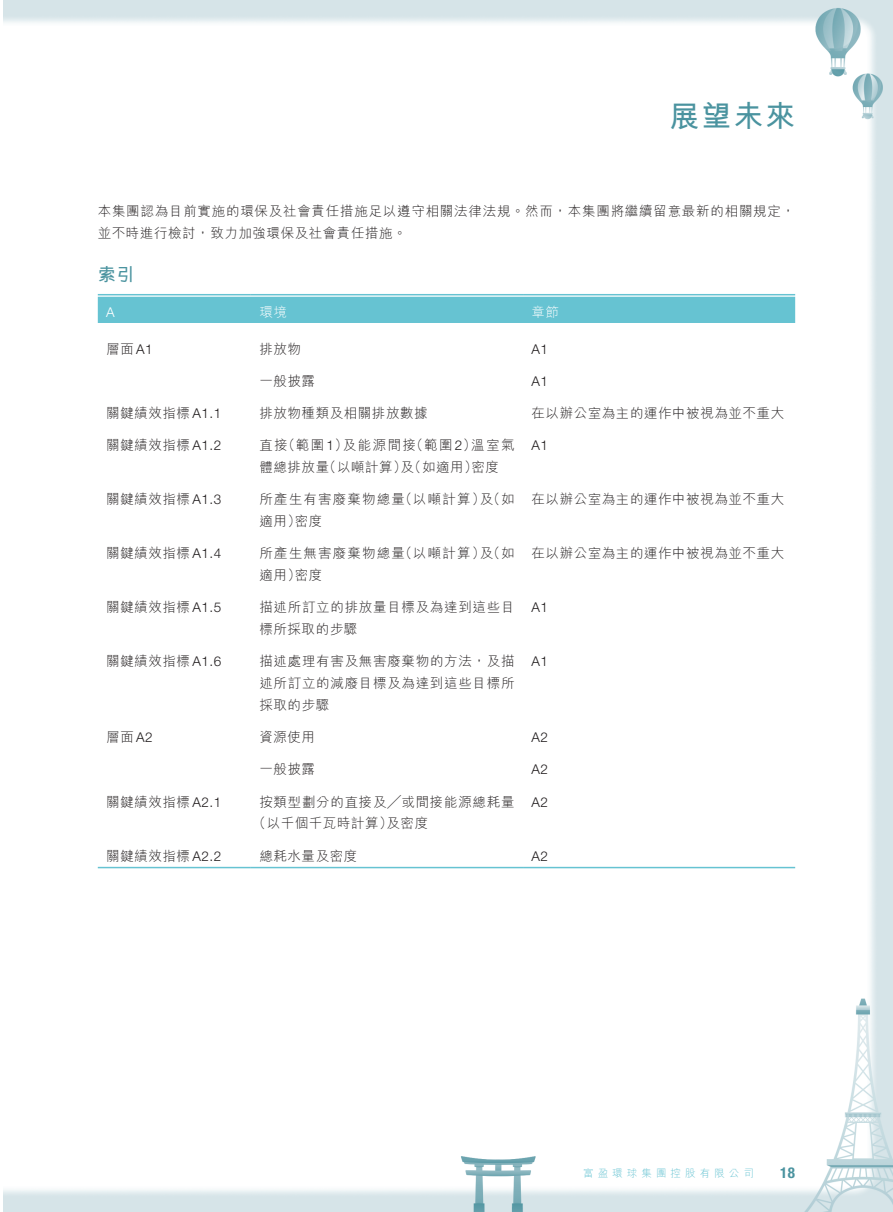
<style>
.page{position:relative;width:893px;height:1212px;background:#fff}
.page>*{position:absolute;margin:0;border:0;box-sizing:border-box;transform-origin:0 0}
.t1{font:700 30px "M Hei HK";color:#4a939f}
._3__標題{font:700 18px "M Hei HK";color:#4a939f}
.t2{font:700 condensed 15px "Helvetica Neue LT Std";color:#4a939f}
._1__內文{font:300 13.5px/21.8px "M Hei HK";letter-spacing:.04em;color:#231f20}
._1__內文-2{font:300 13.5px/21.8px "M Hei HK";letter-spacing:.09em;color:#231f20}
._1__內文-3{font:300 13.5px "Helvetica Neue LT Std";letter-spacing:.04em;color:#231f20}
._1__內文-4{font:300 13.5px "M Hei HK";color:#fff}
._1__內文-5{font:300 13.5px "Helvetica Neue LT Std";color:#fff}
.t3{font:300 10.5px "M Hei HK";letter-spacing:.39em;color:#66c3d2}
.s1{font-family:"Helvetica Neue LT Std"}
</style>
<div class="page">
<img style="left:3px;top:0;width:890px;height:1212px">
<div style="left:98px;top:297px;width:697px;height:26px;background:#66c3d2"></div>
<hr style="left:98px;top:294px;width:153px;height:1px;background:#66c3d2">
<hr style="left:251px;top:294px;width:272px;height:1px;background:#66c3d2">
<hr style="left:523px;top:294px;width:272px;height:1px;background:#66c3d2">
<hr style="left:98px;top:867px;width:153px;height:1px;background:#66c3d2">
<hr style="left:251px;top:867px;width:272px;height:1px;background:#66c3d2">
<hr style="left:523px;top:867px;width:272px;height:1px;background:#66c3d2">
<h1 class="t1" style="left:670px;top:94px;width:127px">展望未來</h1>
<p class="_1__內文" style="left:98px;top:200px;width:699px">本集團認為目前實施的環保及社會責任措施足以遵守相關法律法規。然而，本集團將繼續留意最新的相關規定，並不時進行檢討，致力加強環保及社會責任措施。</p>
<p class="_3__標題" style="left:98px;top:262px;width:38px">索引</p>
<p class="_1__內文-5" style="left:106px;top:304px;width:10px">A</p>
<p class="_1__內文-4" style="left:259px;top:305px;width:29px">環境</p>
<p class="_1__內文-4" style="left:531px;top:305px;width:29px">章節</p>
<p class="_1__內文" style="left:106px;top:337px;width:48px">層面<span class="s1">A1</span></p>
<p class="_1__內文" style="left:259px;top:337px;width:43px">排放物</p>
<p class="_1__內文-3" style="left:531px;top:340px;width:18px">A1</p>
<p class="_1__內文" style="left:259px;top:370px;width:57px">一般披露</p>
<p class="_1__內文-3" style="left:531px;top:373px;width:18px">A1</p>
<p class="_1__內文" style="left:106px;top:402px;width:117px">關鍵績效指標<span class="s1">A1.1</span></p>
<p class="_1__內文" style="left:259px;top:402px;width:170px">排放物種類及相關排放數據</p>
<p class="_1__內文" style="left:531px;top:402px;width:254px">在以辦公室為主的運作中被視為並不重大</p>
<p class="_1__內文" style="left:106px;top:434px;width:117px">關鍵績效指標<span class="s1">A1.2</span></p>
<p class="_1__內文" style="left:259px;top:434px;width:257px">直接（範圍<span class="s1">1</span>）及能源間接（範圍<span class="s1">2</span>）溫室氣體總排放量（以噸計算）及（如適用）密度</p>
<p class="_1__內文-3" style="left:531px;top:437px;width:18px">A1</p>
<p class="_1__內文" style="left:106px;top:488px;width:117px">關鍵績效指標<span class="s1">A1.3</span></p>
<p class="_1__內文-2" style="left:259px;top:488px;width:257px">所產生有害廢棄物總量（以噸計算）及（如適用）密度</p>
<p class="_1__內文" style="left:531px;top:488px;width:254px">在以辦公室為主的運作中被視為並不重大</p>
<p class="_1__內文" style="left:106px;top:542px;width:117px">關鍵績效指標<span class="s1">A1.4</span></p>
<p class="_1__內文-2" style="left:259px;top:542px;width:257px">所產生無害廢棄物總量（以噸計算）及（如適用）密度</p>
<p class="_1__內文" style="left:531px;top:542px;width:254px">在以辦公室為主的運作中被視為並不重大</p>
<p class="_1__內文" style="left:106px;top:596px;width:117px">關鍵績效指標<span class="s1">A1.5</span></p>
<p class="_1__內文" style="left:259px;top:596px;width:257px">描述所訂立的排放量目標及為達到這些目標所採取的步驟</p>
<p class="_1__內文-3" style="left:531px;top:599px;width:18px">A1</p>
<p class="_1__內文" style="left:106px;top:650px;width:117px">關鍵績效指標<span class="s1">A1.6</span></p>
<p class="_1__內文" style="left:259px;top:650px;width:257px;text-align:justify">描述處理有害及無害廢棄物的方法，及描述所訂立的減廢目標及為達到這些目標所採取的步驟</p>
<p class="_1__內文-3" style="left:531px;top:653px;width:18px">A1</p>
<p class="_1__內文" style="left:106px;top:726px;width:48px">層面<span class="s1">A2</span></p>
<p class="_1__內文" style="left:259px;top:726px;width:57px">資源使用</p>
<p class="_1__內文-3" style="left:531px;top:729px;width:18px">A2</p>
<p class="_1__內文" style="left:259px;top:758px;width:57px">一般披露</p>
<p class="_1__內文-3" style="left:531px;top:761px;width:18px">A2</p>
<p class="_1__內文" style="left:106px;top:790px;width:117px">關鍵績效指標<span class="s1">A2.1</span></p>
<p class="_1__內文" style="left:253px;top:790px;width:263px;text-indent:7px">按類型劃分的直接及╱或間接能源總耗量（以千個千瓦時計算）及密度</p>
<p class="_1__內文-3" style="left:531px;top:793px;width:18px">A2</p>
<p class="_1__內文" style="left:106px;top:844px;width:117px">關鍵績效指標<span class="s1">A2.2</span></p>
<p class="_1__內文" style="left:259px;top:844px;width:99px">總耗水量及密度</p>
<p class="_1__內文-3" style="left:531px;top:847px;width:18px">A2</p>
<p class="t3" style="left:583px;top:1168px;width:172px">富盈環球集團控股有限公司</p>
<p class="t2" style="left:780px;top:1164px;width:16px">18</p>
</div>
